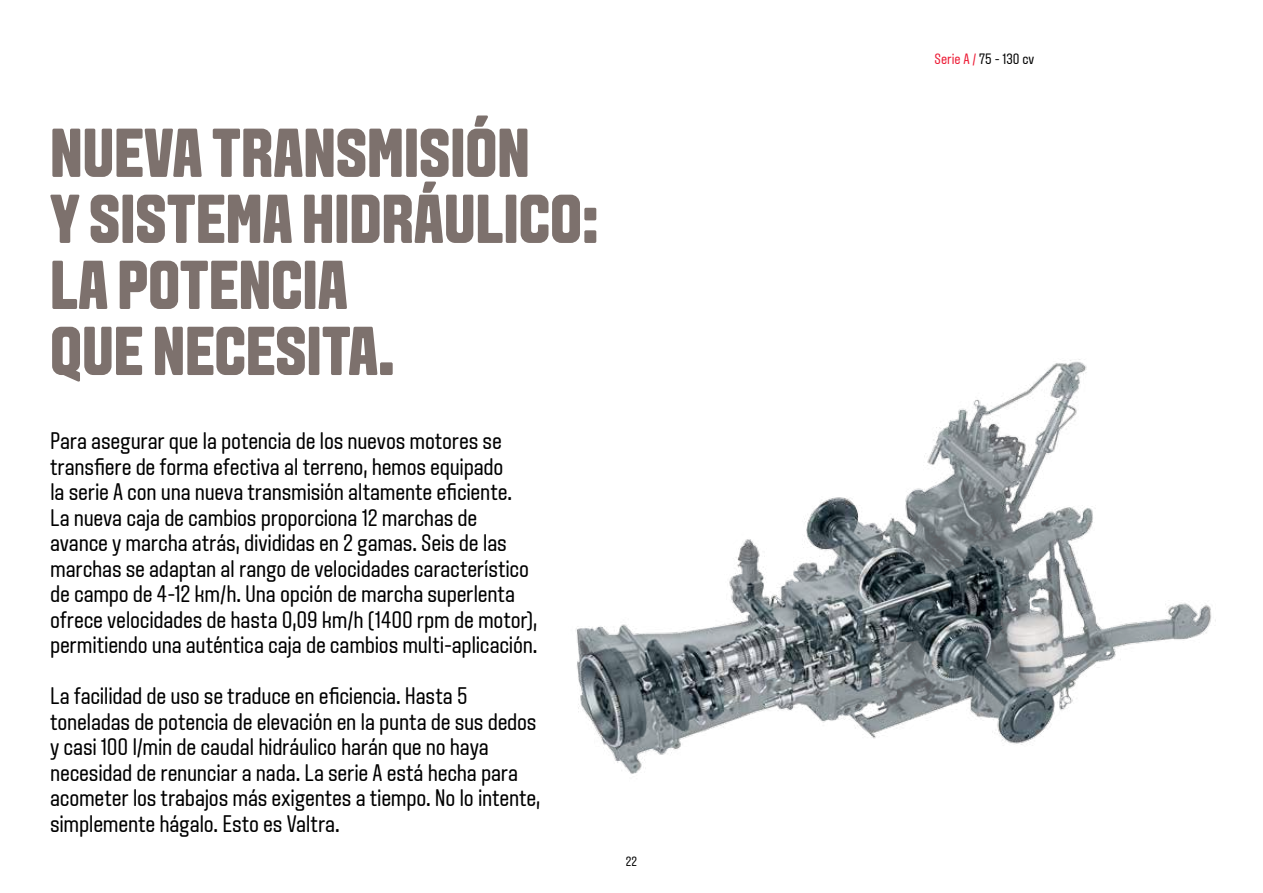
<style>
.page{position:relative;width:1263px;height:893px;background:#fff}
.page>*{position:absolute;margin:0;border:0;box-sizing:border-box;transform-origin:0 0}
.t1{font:800 69px/66px "Aveny T";color:#7d716d}
.t2{font:24px/25.5px "Aveny T";letter-spacing:-.01em;color:#000}
.t3{font:15px "Aveny T";color:#000}
.t4{font:13.5px "Aveny T";color:#000}
.s1{color:#ed1b35}
</style>
<div class="page">
<img style="left:576px;top:359px;width:640px;height:415px">
<h1 class="t1" style="left:50px;top:121px;width:550px">NUEVA TRANSMISIÓN<br>Y SISTEMA HIDRÁULICO:<br>LA POTENCIA<br>QUE NECESITA.</h1>
<p class="t2" style="left:50px;top:429px;width:489px">Para asegurar que la potencia de los nuevos motores se transfiere de forma efectiva al terreno, hemos equipado<br>la serie A con una nueva transmisión altamente eficiente.<br>La nueva caja de cambios proporciona 12 marchas de avance y marcha atrás, divididas en 2 gamas. Seis de las marchas se adaptan al rango de velocidades característico de campo de 4-12 km/h. Una opción de marcha superlenta ofrece velocidades de hasta 0,09 km/h (1400 rpm de motor), permitiendo una auténtica caja de cambios multi-aplicación.</p>
<p class="t2" style="left:50px;top:684px;width:492px">La facilidad de uso se traduce en eficiencia. Hasta 5 toneladas de potencia de elevación en la punta de sus dedos y casi 100 l/min de caudal hidráulico harán que no haya necesidad de renunciar a nada. La serie A está hecha para acometer los trabajos más exigentes a tiempo. No lo intente, simplemente hágalo. Esto es Valtra.</p>
<p class="t4" style="left:626px;top:854px;width:13px">22</p>
<p class="t3" style="left:934px;top:50px;width:101px"><span class="s1">Serie A /</span> 75 - 130 cv</p>
</div>
